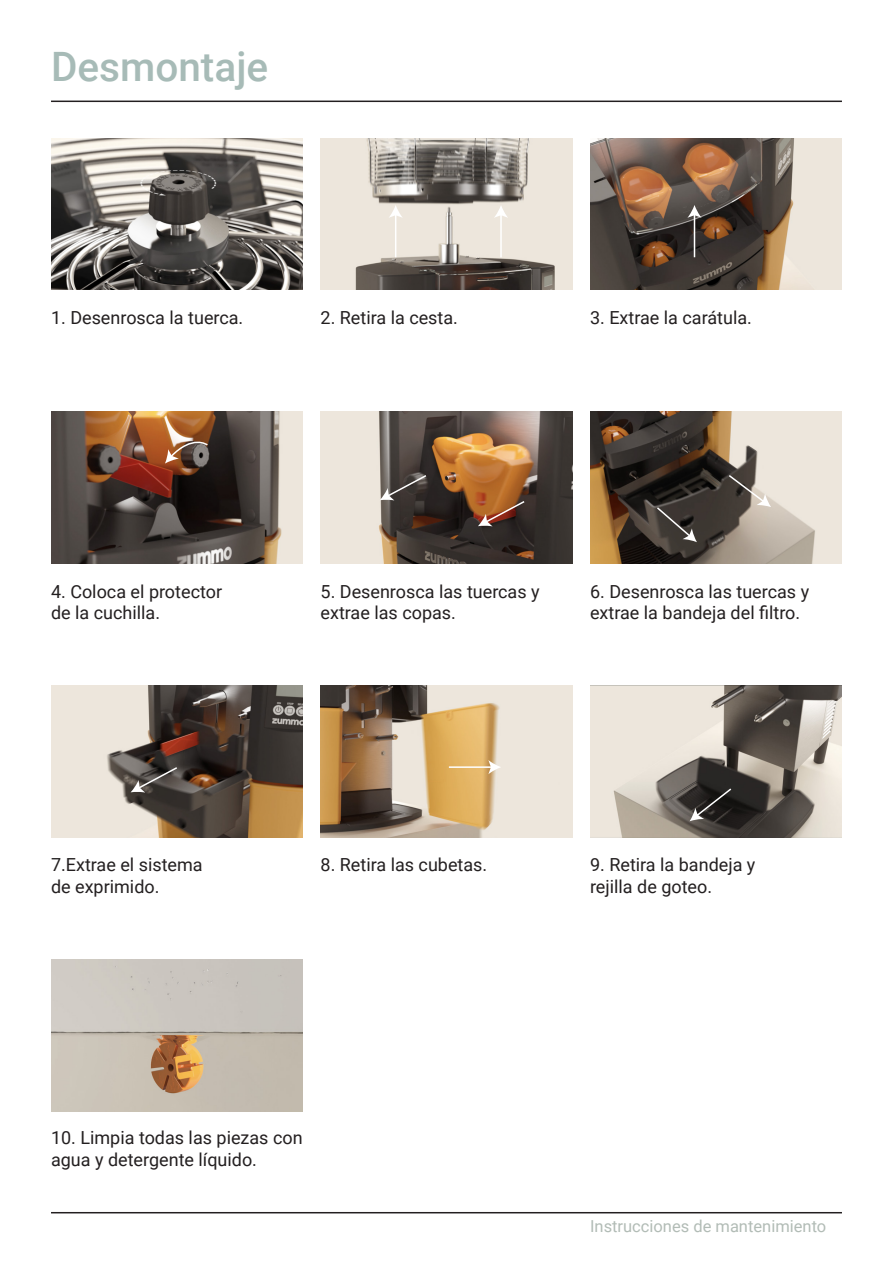
<style>
.page{position:relative;width:893px;height:1263px;background:#fff}
.page>*{position:absolute;margin:0;border:0;box-sizing:border-box;transform-origin:0 0}
.t1{font:500 40.5px "Roboto";color:#a7bbb7}
.texto{font:18px/21.6px "Roboto";color:#231f20}
.t2{font:16.5px "Roboto";color:#b2bcb6}
</style>
<div class="page">
<img style="left:51px;top:138px;width:252px;height:152px">
<img style="left:51px;top:412px;width:252px;height:152px">
<img style="left:321px;top:686px;width:251px;height:151px">
<img style="left:51px;top:959px;width:252px;height:152px">
<img style="left:321px;top:138px;width:251px;height:152px">
<img style="left:321px;top:412px;width:251px;height:152px">
<img style="left:590px;top:138px;width:252px;height:152px">
<img style="left:51px;top:686px;width:252px;height:151px">
<img style="left:590px;top:412px;width:252px;height:152px">
<img style="left:590px;top:686px;width:252px;height:151px">
<hr style="left:51px;top:101px;width:791px;height:1px;background:#231f20">
<hr style="left:51px;top:1212px;width:791px;height:1px;background:#231f20">
<svg style="left:389px;top:205px;width:14px;height:52px"></svg>
<svg style="left:494px;top:205px;width:14px;height:52px"></svg>
<svg style="left:687px;top:205px;width:15px;height:52px"></svg>
<svg style="left:478px;top:501px;width:46px;height:25px"></svg>
<svg style="left:657px;top:507px;width:40px;height:35px"></svg>
<svg style="left:380px;top:475px;width:46px;height:25px"></svg>
<svg style="left:131px;top:767px;width:46px;height:26px"></svg>
<svg style="left:729px;top:475px;width:42px;height:32px"></svg>
<svg style="left:449px;top:760px;width:52px;height:14px"></svg>
<svg style="left:690px;top:788px;width:41px;height:33px"></svg>
<svg style="left:165px;top:434px;width:44px;height:29px"></svg>
<p class="t1" style="left:51px;top:39px;width:219px">Desmontaje</p>
<p class="texto" style="left:51px;top:306px;width:194px">1. Desenrosca la tuerca.</p>
<p class="texto" style="left:321px;top:306px;width:139px">2. Retira la cesta.</p>
<p class="texto" style="left:590px;top:306px;width:163px">3. Extrae la carátula.</p>
<p class="texto" style="left:51px;top:580px;width:173px">4. Coloca el protector</p>
<p class="texto" style="left:51px;top:601px;width:111px">de la cuchilla.</p>
<p class="texto" style="left:321px;top:580px;width:221px">5. Desenrosca las tuercas y extrae las copas.</p>
<p class="texto" style="left:590px;top:580px;width:221px">6. Desenrosca las tuercas y extrae la bandeja del filtro.</p>
<p class="texto" style="left:51px;top:853px;width:153px">7.Extrae el sistema</p>
<p class="texto" style="left:51px;top:875px;width:110px">de exprimido.</p>
<p class="texto" style="left:321px;top:853px;width:168px">8. Retira las cubetas.</p>
<p class="texto" style="left:590px;top:853px;width:167px">9. Retira la bandeja y</p>
<p class="texto" style="left:590px;top:875px;width:124px">rejilla de goteo.</p>
<p class="texto" style="left:51px;top:1126px;width:253px">10. Limpia todas las piezas con agua y detergente líquido.</p>
<p class="t2" style="left:590px;top:1215px;width:238px">Instrucciones de mantenimiento</p>
</div>
